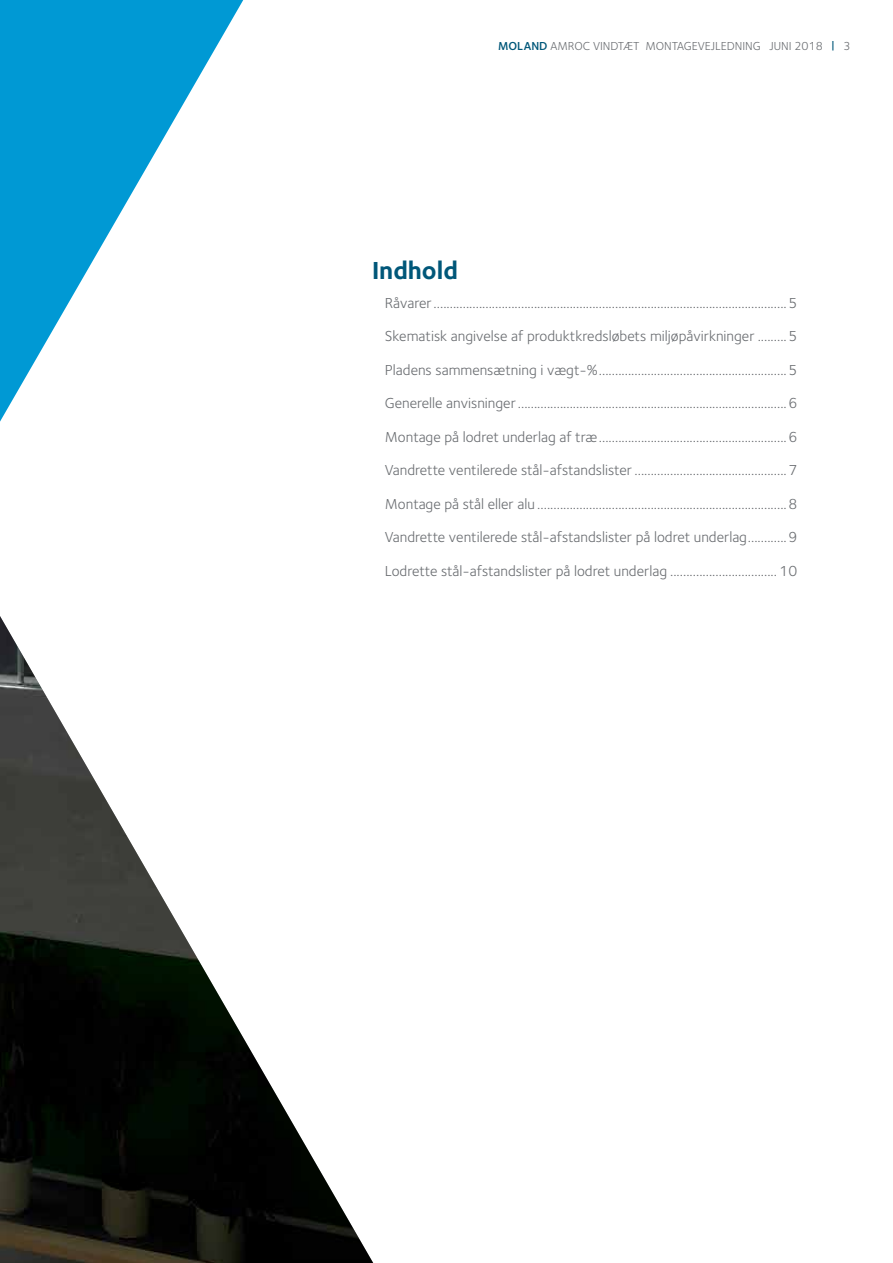
<style>
.page{position:relative;width:893px;height:1263px;background:#fff}
.page>*{position:absolute;margin:0;border:0;box-sizing:border-box;transform-origin:0 0}
.t1{font:700 25.5px "Foundry Sterling";color:#005779}
.t2{font:15px "Foundry Sterling";color:#6a6d71}
.t3{font:12px "Foundry Sterling";color:#6a6d71}
.s1{font-weight:600;color:#005779}
.s2{font-weight:500;color:#005779}
</style>
<div class="page">
<img style="left:251px;top:1051px;width:122px;height:212px">
<svg style="left:0;top:0;width:251px;height:1263px"></svg>
<p class="t3" style="left:498px;top:39px;width:354px"><span class="s1">MOLAND</span> AMROC VINDTÆT MONTAGEVEJLEDNING JUNI 2018 <span class="s2">|</span> 3</p>
<h1 class="t1" style="left:372px;top:255px;width:87px">Indhold</h1>
<p class="t2" style="left:385px;top:294px;width:414px">Råvarer.............................................................................................................5</p>
<p class="t2" style="left:385px;top:328px;width:414px">Skematisk angivelse af produktkredsløbets miljøpåvirkninger .........5</p>
<p class="t2" style="left:385px;top:361px;width:414px">Pladens sammensætning i vægt-%..........................................................5</p>
<p class="t2" style="left:385px;top:395px;width:414px">Generelle anvisninger...................................................................................6</p>
<p class="t2" style="left:385px;top:428px;width:414px">Montage på lodret underlag af træ..........................................................6</p>
<p class="t2" style="left:385px;top:462px;width:414px">Vandrette ventilerede stål-afstandslister ...............................................7</p>
<p class="t2" style="left:385px;top:495px;width:414px">Montage på stål eller alu .............................................................................8</p>
<p class="t2" style="left:385px;top:529px;width:414px">Vandrette ventilerede stål-afstandslister på lodret underlag............9</p>
<p class="t2" style="left:385px;top:562px;width:414px">Lodrette stål-afstandslister på lodret underlag ................................. 10</p>
</div>
